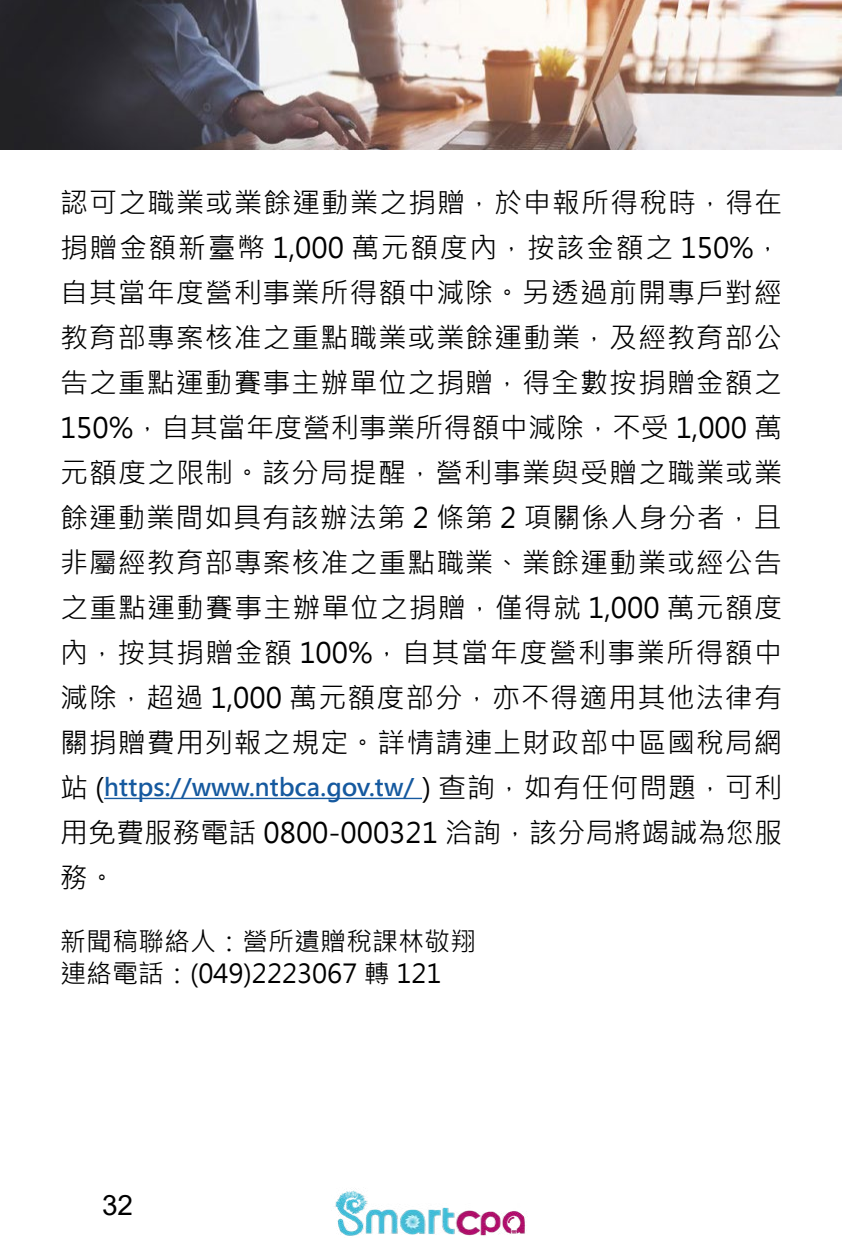
<style>
.page{position:relative;width:842px;height:1252px;background:#fff}
.page>*{position:absolute;margin:0;border:0;box-sizing:border-box;transform-origin:0 0}
.t1{font:28px/45px "Microsoft Jheng Hei";letter-spacing:.035em;color:#000;text-align:justify}
.t2{font:28px/45px "Microsoft Jheng Hei";letter-spacing:.005em;color:#000}
.t3{font:28px "Arial";color:#000}
.t4{font:26px/32px "Microsoft Jheng Hei";color:#000}
.t5{font:700 24px "Microsoft Jheng Hei";color:#15599f}
.s1{font-weight:400;font-size:28px;color:#000}
</style>
<div class="page">
<img style="left:335px;top:1190px;width:190px;height:46px">
<hr style="left:841px;top:376px;width:1px;height:92px;background:#2486a0">
<hr style="left:104px;top:798px;width:318px;height:1px;background:#15599f">
<img style="left:0;top:0;width:842px;height:150px">
<p class="t1" style="left:60px;top:180px;width:724px">認可之職業或業餘運動業之捐贈，於申報所得稅時，得在捐贈金額新臺幣 1,000 萬元額度內，按該金額之 150%，自其當年度營利事業所得額中減除。另透過前開專戶對經教育部專案核准之重點職業或業餘運動業，及經教育部公告之重點運動賽事主辦單位之捐贈，得全數按捐贈金額之150%，自其當年度營利事業所得額中減除，不受 1,000 萬元額度之限制。該分局提醒，營利事業與受贈之職業或業餘運動業間如具有該辦法第 2 條第 2 項關係人身分者，且非屬經教育部專案核准之重點職業、業餘運動業或經公告之重點運動賽事主辦單位之捐贈，僅得就 1,000 萬元額度內，按其捐贈金額 100%，自其當年度營利事業所得額中減除，超過 1,000 萬元額度部分，亦不得適用其他法律有關捐贈費用列報之規定。詳情請連上財政部中區國稅局網</p>
<p class="t5" style="left:60px;top:773px;width:724px"><span class="s1">站 (</span>https://www.ntbca.gov.tw/ <span class="s1">) 查詢，如有任何問題，可利</span></p>
<p class="t2" style="left:60px;top:810px;width:724px">用免費服務電話 0800-000321 洽詢，該分局將竭誠為您服務。</p>
<p class="t4" style="left:60px;top:926px;width:417px">新聞稿聯絡人：營所遺贈稅課林敬翔連絡電話：(049)2223067 轉 121</p>
<p class="t3" style="left:102px;top:1186px;width:33px">32</p>
</div>
